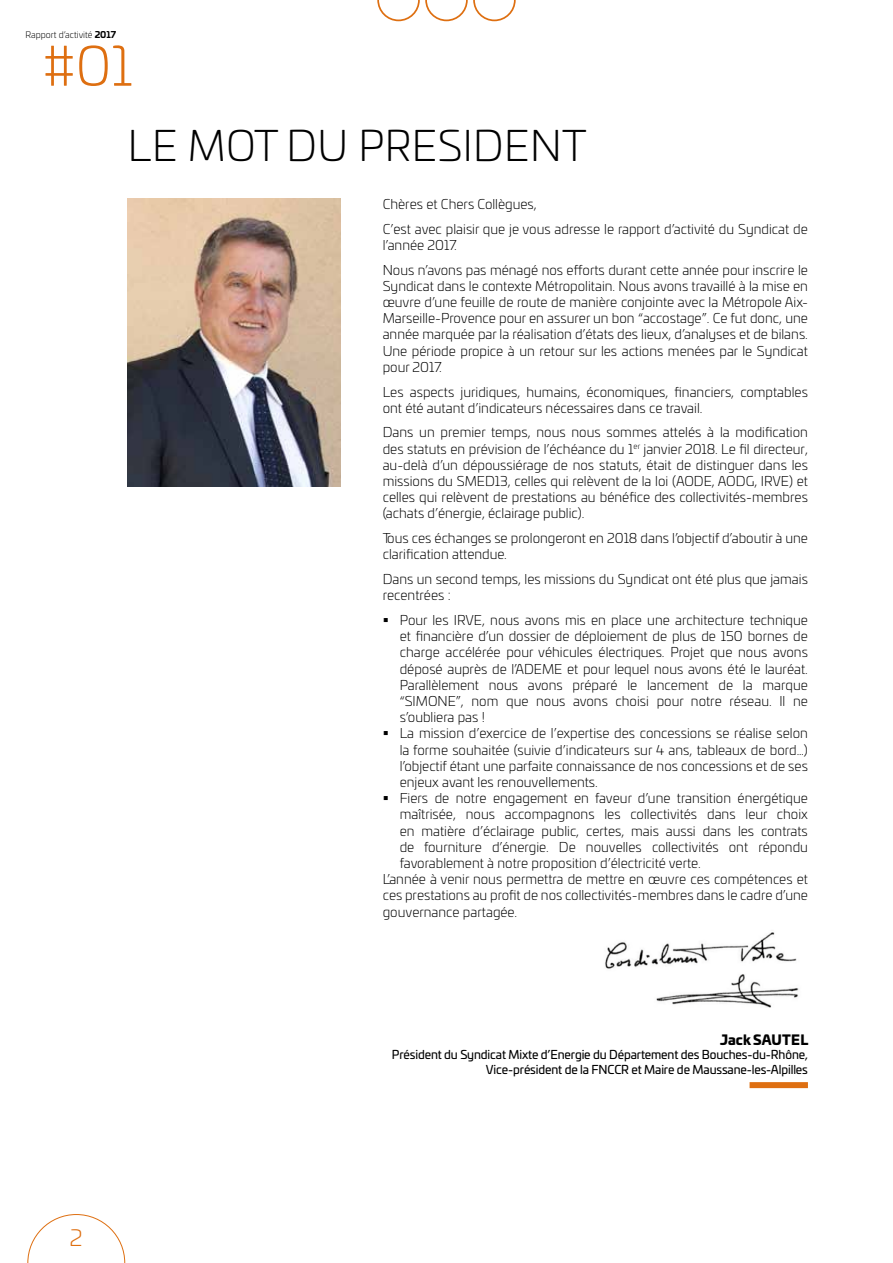
<style>
.page{position:relative;width:893px;height:1263px;background:#fff}
.page>*{position:absolute;margin:0;border:0;box-sizing:border-box;transform-origin:0 0}
.t1{font:300 54px "Univia Pro";color:#de6f11}
.t2{font:300 42px "Univia Pro";letter-spacing:.01em;color:#000}
.t3{font:300 22.5px "Univia Pro";color:#de6f11}
.t4{font:300 13.5px/16.2px "Univia Pro";color:#000}
.t5{font:900 13.5px "Univia Pro";letter-spacing:.005em;color:#000}
.t6{font:12px/14.4px "Univia Pro";letter-spacing:-.01em;color:#000;text-align:right}
.t7{font:300 9px "Univia Pro";color:#000}
.s1{font-weight:700}
</style>
<div class="page">
<svg style="left:377px;top:0;width:139px;height:21px"></svg>
<svg style="left:27px;top:1214px;width:98px;height:49px"></svg>
<div style="left:750px;top:1082px;width:58px;height:6px;background:#de6f11"></div>
<img style="left:605px;top:932px;width:192px;height:37px">
<img style="left:656px;top:974px;width:143px;height:34px">
<img style="left:128px;top:198px;width:212px;height:289px">
<p class="t7" style="left:26px;top:29px;width:92px">Rapport d’activité <span class="s1">2017</span></p>
<h1 class="t1" style="left:43px;top:28px;width:91px">#01</h1>
<h2 class="t2" style="left:128px;top:116px;width:460px">LE MOT DU PRESIDENT</h2>
<p class="t4" style="left:383px;top:191px;width:427px;line-height:24.8px">Chères et Chers Collègues,<br>C’est avec plaisir que je vous adresse le rapport d’activité du Syndicat de</p>
<p class="t4" style="left:383px;top:232px;width:427px;line-height:24.8px">l’année 2017.<br>Nous n’avons pas ménagé nos efforts durant cette année pour inscrire le</p>
<p class="t4" style="left:383px;top:277px;width:427px;text-align:justify">Syndicat dans le contexte Métropolitain. Nous avons travaillé à la mise en œuvre d’une feuille de route de manière conjointe avec la Métropole Aix-Marseille-Provence pour en assurer un bon “accostage”. Ce fut donc, une année marquée par la réalisation d’états des lieux, d’analyses et de bilans.<br>Une période propice à un retour sur les actions menées par le Syndicat pour 2017.</p>
<p class="t4" style="left:383px;top:383px;width:427px">Les aspects juridiques, humains, économiques, financiers, comptables ont été autant d’indicateurs nécessaires dans ce travail.</p>
<p class="t4" style="left:383px;top:424px;width:427px;text-align:justify">Dans un premier temps, nous nous sommes attelés à la modification des statuts en prévision de l’échéance du 1<sup>er</sup> janvier 2018. Le fil directeur, au-delà d’un dépoussiérage de nos statuts, était de distinguer dans les missions du SMED13, celles qui relèvent de la loi (AODE, AODG, IRVE) et celles qui relèvent de prestations au bénéfice des collectivités-membres (achats d’énergie, éclairage public).</p>
<p class="t4" style="left:383px;top:529px;width:427px">Tous ces échanges se prolongeront en 2018 dans l’objectif d’aboutir à une clarification attendue.</p>
<p class="t4" style="left:383px;top:570px;width:427px">Dans un second temps, les missions du Syndicat ont été plus que jamais recentrées :</p>
<p class="t4" style="left:400px;top:611px;width:410px;text-align:justify;text-indent:-17px">▪ Pour les IRVE, nous avons mis en place une architecture technique et financière d’un dossier de déploiement de plus de 150 bornes de charge accélérée pour véhicules électriques. Projet que nous avons déposé auprès de l’ADEME et pour lequel nous avons été le lauréat.<br>Parallèlement nous avons préparé le lancement de la marque “SIMONE”, nom que nous avons choisi pour notre réseau. Il ne s’oubliera pas !</p>
<p class="t4" style="left:400px;top:725px;width:410px;text-align:justify;text-indent:-17px">▪ La mission d’exercice de l’expertise des concessions se réalise selon la forme souhaitée (suivie d’indicateurs sur 4 ans, tableaux de bord…) l’objectif étant une parfaite connaissance de nos concessions et de ses enjeux avant les renouvellements.</p>
<p class="t4" style="left:383px;top:789px;width:427px">▪ Fiers de notre engagement en faveur d’une transition énergétique</p>
<p class="t4" style="left:400px;top:806px;width:410px">maîtrisée, nous accompagnons les collectivités dans leur choix</p>
<p class="t4" style="left:400px;top:822px;width:410px">en matière d’éclairage public, certes, mais aussi dans les contrats</p>
<p class="t4" style="left:400px;top:838px;width:410px">de fourniture d’énergie. De nouvelles collectivités ont répondu</p>
<p class="t4" style="left:400px;top:854px;width:302px">favorablement à notre proposition d’électricité verte.</p>
<p class="t4" style="left:383px;top:870px;width:427px">L’année à venir nous permettra de mettre en œuvre ces compétences et</p>
<p class="t4" style="left:383px;top:887px;width:427px">ces prestations au profit de nos collectivités-membres dans le cadre d’une</p>
<p class="t4" style="left:383px;top:903px;width:136px">gouvernance partagée.</p>
<h3 class="t3" style="left:70px;top:1222px;width:14px">2</h3>
<p class="t5" style="left:720px;top:1028px;width:90px">Jack SAUTEL</p>
<p class="t6" style="left:392px;top:1047px;width:418px">Président du Syndicat Mixte d’Energie du Département des Bouches-du-Rhône,<br>Vice-président de la FNCCR et Maire de Maussane-les-Alpilles</p>
</div>
